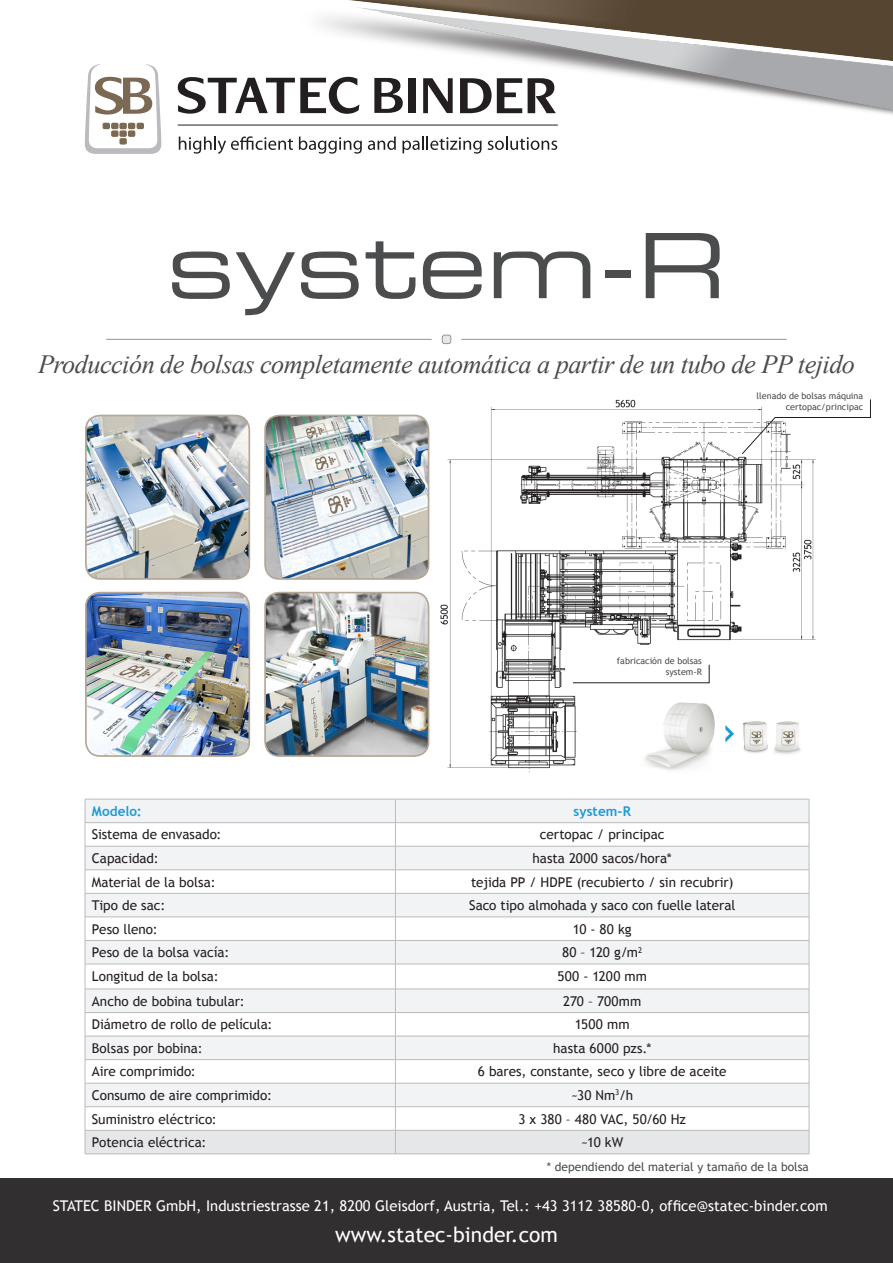
<style>
.page{position:relative;width:893px;height:1263px;background:#fff}
.page>*{position:absolute;margin:0;border:0;box-sizing:border-box;transform-origin:0 0}
.t1{font:90px "Eurostile LT Std Ex 2";color:#4b4c4d}
.t2{font:italic 26.25px "Times New Roman";letter-spacing:-.02em;color:#4b4c4d}
.t3{font:21px "Trebuchet MS";color:#fff}
.t4{font:14.85px "Trebuchet MS";color:#fff}
.t5{font:13.5px "Trebuchet MS";color:#231f20}
.t6{font:700 13.5px "Trebuchet MS";letter-spacing:.005em;color:#1d99d6}
.t7{font:12px "Trebuchet MS";color:#4b4c4d}
.t8{font:9px/10.8px "Trebuchet MS";color:#4b4c4d;text-align:right}
</style>
<div class="page">
<div style="left:0;top:1178px;width:893px;height:85px;background:#312f30"></div>
<img style="left:440px;top:399px;width:376px;height:374px">
<img style="left:86px;top:415px;width:163px;height:164px">
<div style="left:85px;top:415px;width:165px;height:165px;border:2px solid #b6a695;border-radius:14px"></div>
<img style="left:265px;top:592px;width:164px;height:163px">
<div style="left:264px;top:592px;width:165px;height:165px;border:2px solid #b6a695;border-radius:14px"></div>
<img style="left:86px;top:592px;width:163px;height:164px">
<div style="left:85px;top:592px;width:165px;height:165px;border:2px solid #b6a695;border-radius:14px"></div>
<img style="left:265px;top:415px;width:164px;height:162px">
<div style="left:264px;top:415px;width:165px;height:165px;border:2px solid #b6a695;border-radius:14px"></div>
<svg style="left:742px;top:399px;width:129px;height:55px"></svg>
<svg style="left:573px;top:664px;width:136px;height:19px"></svg>
<img style="left:84px;top:0;width:809px;height:145px">
<svg style="left:85px;top:64px;width:76px;height:90px"></svg>
<div style="left:119px;top:138px;width:8px;height:7px;background:#7c6954;border-radius:2px"></div>
<div style="left:119px;top:130px;width:8px;height:7px;background:#7c6954;border-radius:2px"></div>
<div style="left:111px;top:130px;width:8px;height:7px;background:#7c6954;border-radius:2px"></div>
<div style="left:128px;top:130px;width:7px;height:7px;background:#7c6954;border-radius:2px"></div>
<div style="left:111px;top:123px;width:8px;height:6px;background:#7c6954;border-radius:2px"></div>
<div style="left:103px;top:123px;width:7px;height:6px;background:#7c6954;border-radius:2px"></div>
<div style="left:128px;top:123px;width:7px;height:6px;background:#7c6954;border-radius:2px"></div>
<div style="left:137px;top:123px;width:7px;height:6px;background:#7c6954;border-radius:2px"></div>
<div style="left:119px;top:123px;width:8px;height:6px;background:#7c6954;border-radius:2px"></div>
<svg style="left:179px;top:136px;width:114px;height:18px"></svg>
<svg style="left:299px;top:137px;width:63px;height:17px"></svg>
<svg style="left:368px;top:137px;width:28px;height:13px"></svg>
<svg style="left:402px;top:137px;width:80px;height:17px"></svg>
<svg style="left:488px;top:137px;width:69px;height:13px"></svg>
<svg style="left:178px;top:77px;width:181px;height:37px"></svg>
<svg style="left:374px;top:78px;width:29px;height:35px"></svg>
<svg style="left:423px;top:78px;width:30px;height:35px"></svg>
<svg style="left:460px;top:78px;width:62px;height:35px"></svg>
<svg style="left:528px;top:78px;width:28px;height:35px"></svg>
<div style="left:408px;top:78px;width:7px;height:35px;background:#231f20"></div>
<hr style="left:178px;top:125px;width:380px;height:1px;background:#231f20">
<hr style="left:106px;top:339px;width:326px;height:1px;background:#939598">
<hr style="left:461px;top:339px;width:326px;height:1px;background:#939598">
<div style="left:442px;top:335px;width:9px;height:9px;background:#e6e7e9;border-radius:2px"></div>
<div style="left:442px;top:335px;width:9px;height:9px;border:1px solid #939598;border-radius:2px"></div>
<img style="left:636px;top:700px;width:86px;height:73px">
<img style="left:739px;top:722px;width:63px;height:35px">
<svg style="left:725px;top:725px;width:9px;height:17px"></svg>
<svg style="left:85px;top:799px;width:725px;height:355px"></svg>
<hr style="left:85px;top:1153px;width:310px;height:1px;background:#babbbe">
<hr style="left:395px;top:1153px;width:414px;height:1px;background:#babbbe">
<h1 class="t1" style="left:167px;top:204px;width:561px">system-R</h1>
<h2 class="t2" style="left:38px;top:346px;width:819px">Producción de bolsas completamente automática a partir de un tubo de PP tejido</h2>
<p class="t8" style="left:757px;top:390px;width:108px">llenado de bolsas máquina certopac/principac</p>
<p class="t8" style="left:617px;top:656px;width:86px">fabricación de bolsas system-R</p>
<p class="t6" style="left:92px;top:803px;width:52px">Modelo:</p>
<p class="t6" style="left:574px;top:803px;width:59px">system-R</p>
<p class="t5" style="left:92px;top:827px;width:131px">Sistema de envasado:</p>
<p class="t5" style="left:540px;top:827px;width:126px">certopac / principac</p>
<p class="t5" style="left:92px;top:850px;width:68px">Capacidad:</p>
<p class="t5" style="left:532px;top:850px;width:141px">hasta 2000 sacos/hora*</p>
<p class="t5" style="left:92px;top:874px;width:125px">Material de la bolsa:</p>
<p class="t5" style="left:471px;top:874px;width:264px">tejida PP / HDPE (recubierto / sin recubrir)</p>
<p class="t5" style="left:92px;top:897px;width:75px">Tipo de sac:</p>
<p class="t5" style="left:469px;top:897px;width:268px">Saco tipo almohada y saco con fuelle lateral</p>
<p class="t5" style="left:92px;top:921px;width:67px">Peso lleno:</p>
<p class="t5" style="left:573px;top:921px;width:60px">10 - 80 kg</p>
<p class="t5" style="left:92px;top:944px;width:139px">Peso de la bolsa vacía:</p>
<p class="t5" style="left:562px;top:944px;width:82px">80 – 120 g/m<sup>2</sup></p>
<p class="t5" style="left:92px;top:969px;width:128px">Longitud de la bolsa:</p>
<p class="t5" style="left:558px;top:969px;width:91px">500 - 1200 mm</p>
<p class="t5" style="left:92px;top:993px;width:155px">Ancho de bobina tubular:</p>
<p class="t5" style="left:563px;top:993px;width:80px">270 – 700mm</p>
<p class="t5" style="left:92px;top:1016px;width:182px">Diámetro de rollo de película:</p>
<p class="t5" style="left:575px;top:1016px;width:56px">1500 mm</p>
<p class="t5" style="left:92px;top:1040px;width:112px">Bolsas por bobina:</p>
<p class="t5" style="left:553px;top:1040px;width:100px">hasta 6000 pzs.*</p>
<p class="t5" style="left:92px;top:1064px;width:106px">Aire comprimido:</p>
<p class="t5" style="left:478px;top:1064px;width:250px">6 bares, constante, seco y libre de aceite</p>
<p class="t5" style="left:92px;top:1087px;width:182px">Consumo de aire comprimido:</p>
<p class="t5" style="left:571px;top:1087px;width:63px">~30 Nm<sup>3</sup>/h</p>
<p class="t5" style="left:92px;top:1111px;width:127px">Suministro eléctrico:</p>
<p class="t5" style="left:518px;top:1111px;width:169px">3 x 380 – 480 VAC, 50/60 Hz</p>
<p class="t5" style="left:92px;top:1134px;width:116px">Potencia eléctrica:</p>
<p class="t5" style="left:581px;top:1134px;width:44px">~10 kW</p>
<p class="t7" style="left:547px;top:1159px;width:263px">* dependiendo del material y tamaño de la bolsa</p>
<p class="t4" style="left:53px;top:1197px;width:776px">STATEC BINDER GmbH, Industriestrasse 21, 8200 Gleisdorf, Austria, Tel.: +43 3112 38580-0, office@statec-binder.com</p>
<h3 class="t3" style="left:335px;top:1222px;width:224px">www.statec-binder.com</h3>
</div>
